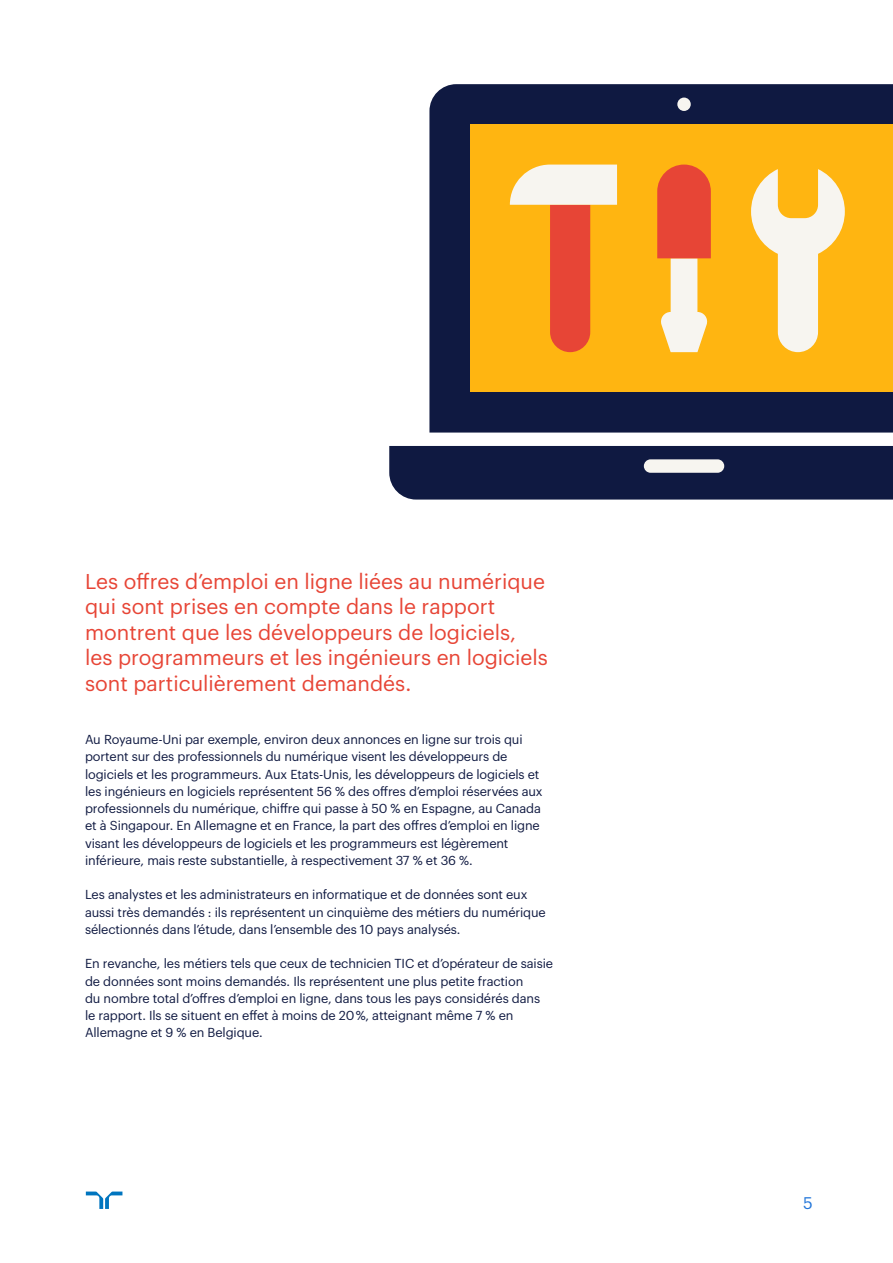
<style>
.page{position:relative;width:893px;height:1263px;background:#fff}
.page>*{position:absolute;margin:0;border:0;box-sizing:border-box;transform-origin:0 0}
.t1{font:21px/25.5px "Graphik";color:#e74536}
.t2{font:16.5px "Graphik";color:#2175d9}
.t3{font:12.75px/17.2px "Graphik";letter-spacing:-.01em;color:#0f1941}
</style>
<div class="page">
<svg style="left:86px;top:1191px;width:36px;height:18px"></svg>
<div style="left:429px;top:84px;width:464px;height:349px;background:#0f1941"></div>
<div style="left:389px;top:446px;width:504px;height:54px;background:#0f1941"></div>
<div style="left:644px;top:459px;width:80px;height:14px;background:#f7f5f0;border-radius:7px"></div>
<div style="left:470px;top:124px;width:423px;height:268px;background:#ffb511"></div>
<svg style="left:751px;top:169px;width:94px;height:183px"></svg>
<div style="left:677px;top:98px;width:14px;height:13px;background:#f7f5f0;border-radius:50%"></div>
<svg style="left:510px;top:165px;width:107px;height:187px"></svg>
<svg style="left:657px;top:165px;width:54px;height:187px"></svg>
<h1 class="t1" style="left:85px;top:567px;width:464px">Les offres d’emploi en ligne liées au numérique qui sont prises en compte dans le rapport montrent que les développeurs de logiciels, les programmeurs et les ingénieurs en logiciels sont particulièrement demandés.</h1>
<p class="t3" style="left:85px;top:730px;width:459px">Au Royaume-Uni par exemple, environ deux annonces en ligne sur trois qui portent sur des professionnels du numérique visent les développeurs de logiciels et les programmeurs. Aux Etats-Unis, les développeurs de logiciels et les ingénieurs en logiciels représentent 56 % des offres d’emploi réservées aux professionnels du numérique, chiffre qui passe à 50 % en Espagne, au Canada et à Singapour. En Allemagne et en France, la part des offres d’emploi en ligne visant les développeurs de logiciels et les programmeurs est légèrement inférieure, mais reste substantielle, à respectivement 37 % et 36 %.</p>
<p class="t3" style="left:85px;top:885px;width:462px">Les analystes et les administrateurs en informatique et de données sont eux aussi très demandés : ils représentent un cinquième des métiers du numérique sélectionnés dans l’étude, dans l’ensemble des 10 pays analysés.</p>
<p class="t3" style="left:85px;top:954px;width:470px">En revanche, les métiers tels que ceux de technicien TIC et d’opérateur de saisie de données sont moins demandés. Ils représentent une plus petite fraction<br>du nombre total d’offres d’emploi en ligne, dans tous les pays considérés dans le rapport. Ils se situent en effet à moins de 20 %, atteignant même 7 % en Allemagne et 9 % en Belgique.</p>
<p class="t2" style="left:803px;top:1190px;width:11px">5</p>
</div>
